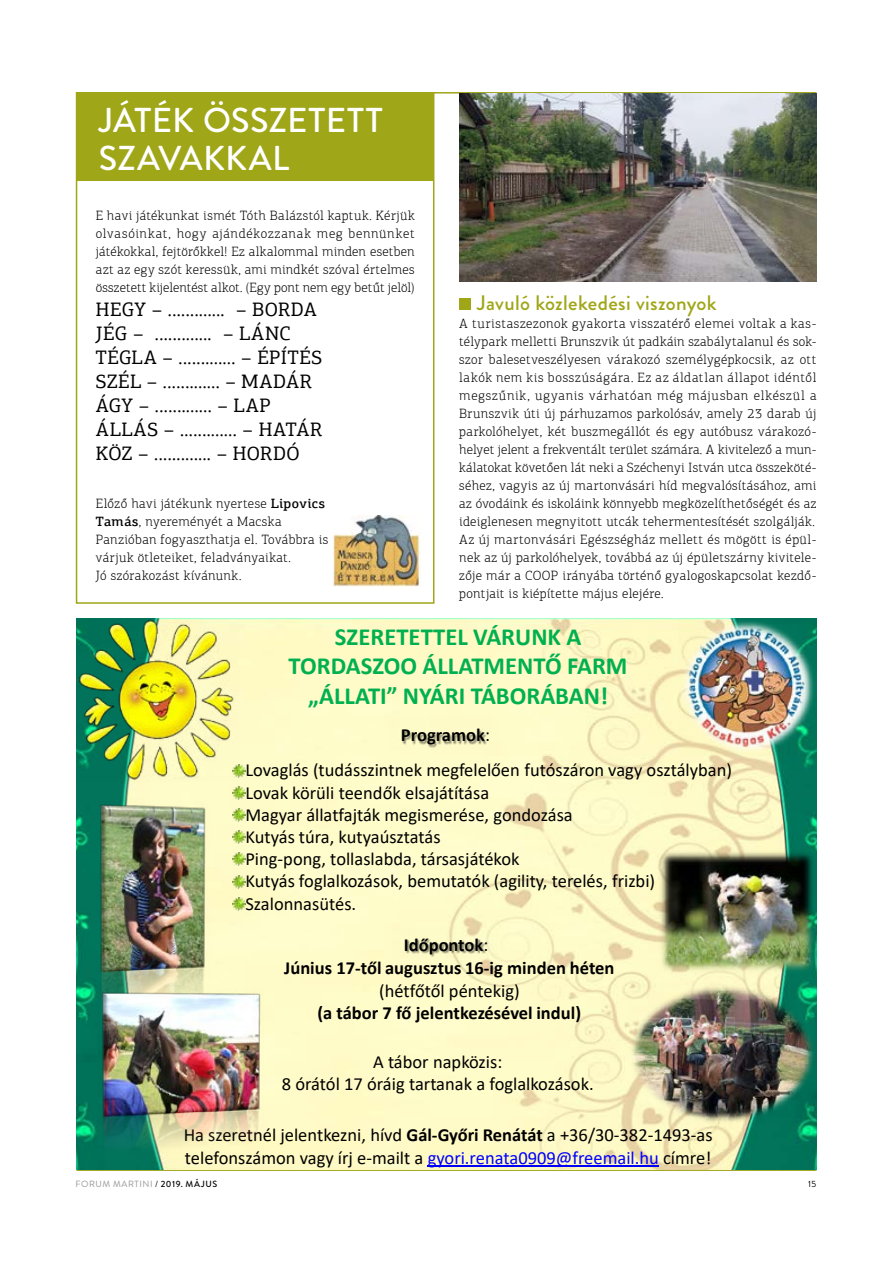
<style>
.page{position:relative;width:893px;height:1263px;background:#fff}
.page>*{position:absolute;margin:0;border:0;box-sizing:border-box;transform-origin:0 0}
.t1{font:500 34.5px/37.5px "Brandon Grotesque";letter-spacing:.005em;color:#fff}
.t2{font:700 24.6px/29.5px "Calibri";color:#00b050;text-align:center}
.t3{font:500 21px "Brandon Grotesque";letter-spacing:.015em;color:#9fa617}
.t4{font:19.5px/24px "PF Agora Slab Pro";letter-spacing:.03em;color:#000}
.t5{font:18.45px/22.2px "Calibri";color:#000}
.t6{font:700 18.45px/23.2px "Calibri";color:#000;text-align:center}
.t7{font:300 13.5px/18px "PF Agora Slab Pro";letter-spacing:.025em;color:#000;text-align:justify}
.t8{font:9px "Brandon Grotesque";letter-spacing:.06em;color:#939598}
.t9{font:9px "Brandon Grotesque";color:#000}
.s1{font-weight:500}
.s2{font-weight:700}
.s3{font-weight:400}
.s4{color:#00f}
.s5{color:#000}
.s6{font-weight:500;color:#000}
</style>
<div class="page">
<hr style="left:77px;top:92px;width:739px;height:2px;background:#9fa617">
<hr style="left:77px;top:1169px;width:739px;height:2px;background:#9fa617">
<div style="left:76px;top:92px;width:358px;height:512px;border:2px solid #9fa617"></div>
<div style="left:77px;top:92px;width:357px;height:88px;background:#9fa617"></div>
<div style="left:459px;top:298px;width:12px;height:12px;background:#9fa617"></div>
<img style="left:459px;top:94px;width:357px;height:188px">
<svg style="left:77px;top:618px;width:739px;height:551px;background:#ecf0bf"></svg>
<img style="left:389px;top:718px;width:110px;height:31px">
<svg style="left:240px;top:764px;width:5px;height:13px"></svg>
<svg style="left:233px;top:786px;width:12px;height:13px"></svg>
<svg style="left:233px;top:808px;width:12px;height:13px"></svg>
<svg style="left:233px;top:831px;width:12px;height:13px"></svg>
<svg style="left:233px;top:853px;width:12px;height:13px"></svg>
<svg style="left:233px;top:875px;width:12px;height:13px"></svg>
<svg style="left:233px;top:897px;width:12px;height:13px"></svg>
<img style="left:392px;top:928px;width:105px;height:31px">
<hr style="left:428px;top:1166px;width:231px;height:1px;background:#00f">
<img style="left:77px;top:618px;width:163px;height:163px">
<img style="left:679px;top:618px;width:137px;height:138px">
<img style="left:657px;top:849px;width:159px;height:125px">
<img style="left:97px;top:802px;width:112px;height:336px">
<img style="left:100px;top:989px;width:164px;height:180px">
<img style="left:627px;top:983px;width:189px;height:142px">
<img style="left:332px;top:515px;width:88px;height:72px">
<h1 class="t1" style="left:99px;top:102px;width:285px">JÁTÉK ÖSSZETETT<br>SZAVAKKAL</h1>
<p class="t7" style="left:96px;top:206px;width:320px">E havi játékunkat ismét Tóth Balázstól kaptuk. Kérjük olvasóinkat, hogy ajándékozzanak meg bennünket játékokkal, fejtörőkkel! Ez alkalommal minden esetben azt az egy szót keressük, ami mindkét szóval értelmes összetett kijelentést alkot. (Egy pont nem egy betűt jelöl)</p>
<h3 class="t4" style="left:96px;top:297px;width:228px">HEGY – ......……. – BORDA<br>JÉG – ......……. – LÁNC<br>TÉGLA – ......……. – ÉPÍTÉS<br>SZÉL – ......……. – MADÁR<br>ÁGY – ......……. – LAP<br>ÁLLÁS – ......……. – HATÁR<br>KÖZ – ......……. – HORDÓ</h3>
<p class="t7" style="left:96px;top:494px;width:234px;text-align:left">Előző havi játékunk nyertese <span class="s1">Lipovics Tamás</span>, nyereményét a Macska Panzióban fogyaszthatja el. Továbbra is várjuk ötleteiket, feladványaikat.<br>Jó szórakozást kívánunk.</p>
<h3 class="t3" style="left:477px;top:288px;width:241px">Javuló közlekedési viszonyok</h3>
<p class="t7" style="left:459px;top:314px;width:359px">A turistaszezonok gyakorta visszatérő elemei voltak a kas&shy;télypark melletti Brunszvik út padkáin szabálytalanul és sok&shy;szor balesetveszélyesen várakozó személygépkocsik, az ott lakók nem kis bosszúságára. Ez az áldatlan állapot idéntől megszűnik, ugyanis várhatóan még májusban elkészül a Brunszvik úti új párhuzamos parkolósáv, amely 23 darab új parkolóhelyet, két buszmegállót és egy autóbusz várakozó&shy;helyet jelent a frekventált terület számára. A kivitelező a mun&shy;kálatokat követően lát neki a Széchenyi István utca összeköté&shy;séhez, vagyis az új martonvásári híd megvalósításához, ami az óvodáink és iskoláink könnyebb megközelíthetőségét és az ideiglenesen megnyitott utcák tehermentesítését szolgálják.<br>Az új martonvásári Egészségház mellett és mögött is épül&shy;nek az új parkolóhelyek, továbbá az új épületszárny kivitele&shy;zője már a COOP irányába történő gyalogoskapcsolat kezdő&shy;pontjait is kiépítette május elejére.</p>
<h2 class="t2" style="left:289px;top:621px;width:340px">SZERETETTEL VÁRUNK A<br>TORDASZOO ÁLLATMENTŐ FARM „ÁLLATI” NYÁRI TÁBORÁBAN!</h2>
<h3 class="t5" style="left:245px;top:717px;width:488px;line-height:35px;text-indent:155px"><span class="s2">Programok</span>:<br>Lovaglás (tudásszintnek megfelelően futószáron vagy osztályban)</h3>
<h3 class="t5" style="left:245px;top:781px;width:411px">Lovak körüli teendők elsajátítása<br>Magyar állatfajták megismerése, gondozása<br>Kutyás túra, kutyaúsztatás<br>Ping-pong, tollaslabda, társasjátékok<br>Kutyás foglalkozások, bemutatók (agility, terelés, frizbi)<br>Szalonnasütés.</h3>
<h3 class="t6" style="left:284px;top:933px;width:332px">Időpontok<span class="s3">:<br></span>Június 17-től augusztus 16-ig minden héten</h3>
<h3 class="t5" style="left:379px;top:979px;width:142px">(hétfőtől péntekig)</h3>
<h3 class="t6" style="left:317px;top:1001px;width:265px">(a tábor 7 fő jelentkezésével indul)</h3>
<h3 class="t5" style="left:282px;top:1050px;width:313px;text-align:center">A tábor napközis:<br>8 órától 17 óráig tartanak a foglalkozások.</h3>
<h3 class="t5" style="left:184px;top:1124px;width:530px">Ha szeretnél jelentkezni, hívd <span class="s2">Gál-Győri Renátát</span> a +36/30-382-1493-as telefonszámon vagy írj e-mailt a <span class="s4">gyori.renata0909@freemail.hu</span> címre!</h3>
<p class="t8" style="left:76px;top:1177px;width:143px">FORUM MARTINI <span class="s5">/</span> <span class="s6">2019. MÁJUS</span></p>
<p class="t9" style="left:808px;top:1177px;width:10px">15</p>
</div>
